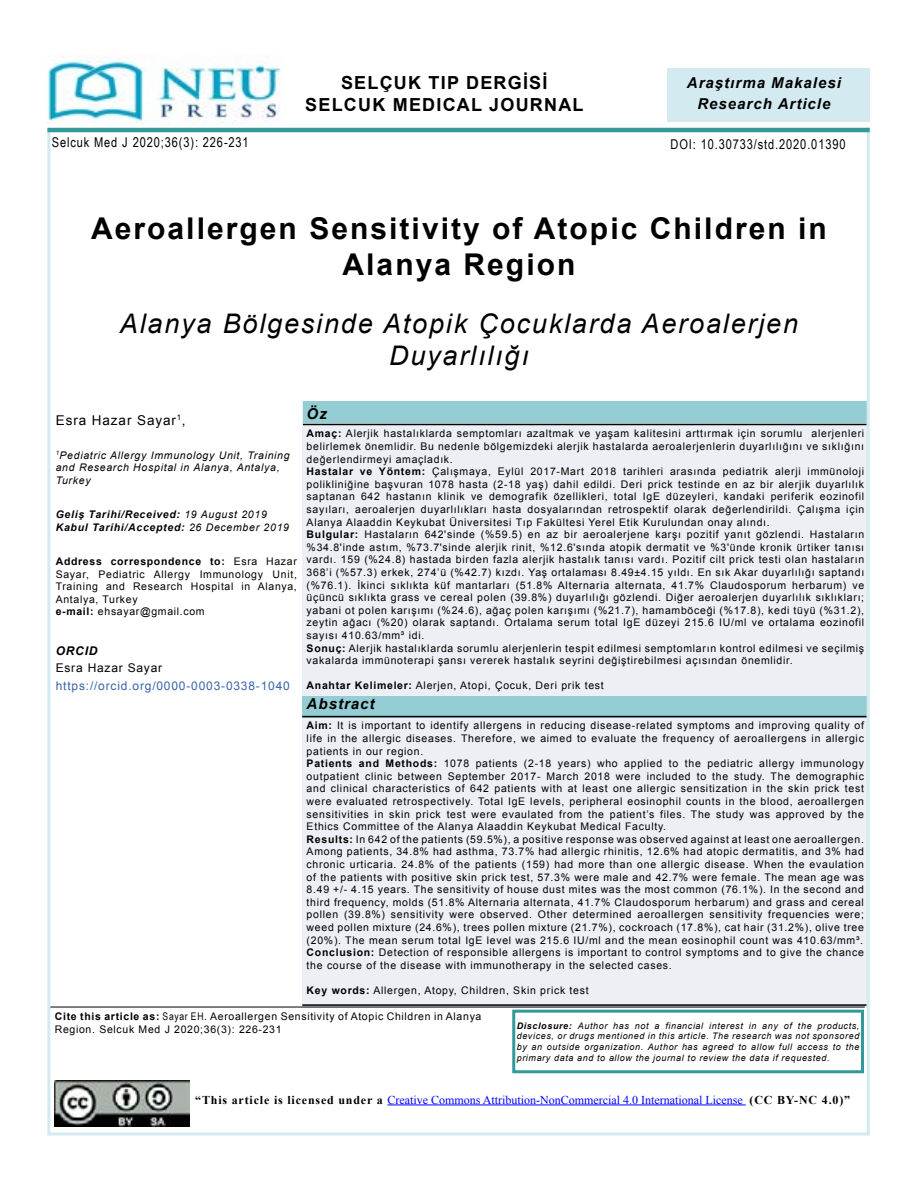
<style>
.page{position:relative;width:918px;height:1188px;background:#fff}
.page>*{position:absolute;margin:0;border:0;box-sizing:border-box;transform-origin:0 0}
.t1{font:700 30px/36px "Arial";letter-spacing:.07em;color:#000;text-align:center}
.t2{font:italic 27px/32.4px "Arial";letter-spacing:.07em;color:#000;text-align:center}
.t3{font:700 18px/21.6px "Arial";letter-spacing:.07em;color:#000;text-align:center}
.t4{font:italic 700 15px/21px "Arial";letter-spacing:.07em;color:#000;text-align:center}
.t5{font:13.5px "Arial Narrow";letter-spacing:.065em;color:#000}
.t6{font:13.5px "Arial";letter-spacing:.07em;color:#000}
.t7{font:12px "Times New Roman";color:#00f}
.t8{font:12px "Arial";letter-spacing:.07em;color:#3763ad}
.t9{font:12px "Arial";letter-spacing:.065em;color:#000}
.t10{font:italic 700 12px "Arial";letter-spacing:.065em;color:#000}
.t11{font:10.5px/12.6px "Arial";letter-spacing:.07em;color:#000}
.t12{font:italic 10.5px/12.6px "Arial";letter-spacing:.07em;color:#000}
.t13{font:italic 700 10.5px/12.6px "Arial";letter-spacing:.07em;color:#000}
.t14{font:italic 9px/10.8px "Arial";letter-spacing:.07em;color:#000;text-align:justify}
.s1{font-weight:700}
.s2{font-family:"Arial Narrow"}
.s3{font-weight:400}
.s4{font-weight:700;color:#000}
</style>
<div class="page">
<div style="left:302px;top:401px;width:565px;height:606px;background:#ecf0f4"></div>
<div style="left:303px;top:401px;width:564px;height:22px;background:#94cdd3"></div>
<hr style="left:49px;top:1007px;width:816px;height:1px;background:#000">
<hr style="left:303px;top:424px;width:564px;height:1px;background:#000">
<hr style="left:302px;top:1004px;width:565px;height:2px;background:#000">
<div style="left:302px;top:696px;width:565px;height:22px;background:#94cdd3"></div>
<hr style="left:302px;top:716px;width:565px;height:1px;background:#000">
<div style="left:512px;top:1010px;width:352px;height:63px;border:3px solid #399"></div>
<hr style="left:47px;top:130px;width:3px;height:1004px;background:#d2eaf0">
<hr style="left:47px;top:1132px;width:823px;height:4px;background:#ddeff3">
<hr style="left:867px;top:128px;width:3px;height:1007px;background:#d2eaf0">
<div style="left:668px;top:69px;width:202px;height:53px;background:#d2eaf0"></div>
<hr style="left:47px;top:128px;width:823px;height:4px;background:#399">
<img style="left:55px;top:1080px;width:135px;height:47px">
<hr style="left:387px;top:1105px;width:359px;height:1px;background:#00f">
<img style="left:47px;top:56px;width:234px;height:69px">
<h3 class="t3" style="left:305px;top:72px;width:280px">SELÇUK TIP DERGİSİ<br>SELCUK MEDICAL JOURNAL</h3>
<h3 class="t4" style="left:687px;top:73px;width:156px">Araştırma Makalesi<br>Research Article</h3>
<p class="t5" style="left:52px;top:133px;width:199px">Selcuk Med J 2020;36(3): 226-231</p>
<p class="t5" style="left:670px;top:134px;width:177px">DOI: 10.30733/std.2020.01390</p>
<h1 class="t1" style="left:91px;top:211px;width:737px">Aeroallergen Sensitivity of Atopic Children in<br>Alanya Region</h1>
<h2 class="t2" style="left:120px;top:308px;width:680px">Alanya Bölgesinde Atopik Çocuklarda Aeroalerjen<br>Duyarlılığı</h2>
<h3 class="t4" style="left:307px;top:403px;width:22px">Öz</h3>
<p class="t11" style="left:307px;top:427px;width:559px"><span class="s1">Amaç:</span> Alerjik hastalıklarda semptomları azaltmak ve yaşam kalitesini arttırmak için sorumlu alerjenleri belirlemek önemlidir. Bu nedenle bölgemizdeki alerjik hastalarda aeroalerjenlerin duyarlılığını ve sıklığını değerlendirmeyi amaçladık.<br><span class="s1">Hastalar ve Yöntem:</span> Çalışmaya, Eylül 2017-Mart 2018 tarihleri arasında pediatrik alerji immünoloji polikliniğine başvuran 1078 hasta (2-18 yaş) dahil edildi. Deri prick testinde en az bir alerjik duyarlılık saptanan 642 hastanın klinik ve demografik özellikleri, total IgE düzeyleri, kandaki periferik eozinofil sayıları, aeroalerjen duyarlılıkları hasta dosyalarından retrospektif olarak değerlendirildi. Çalışma için Alanya Alaaddin Keykubat Üniversitesi Tıp Fakültesi Yerel Etik Kurulundan onay alındı.<br><span class="s1">Bulgular:</span> Hastaların 642'sinde (%59.5) en az bir aeroalerjene karşı pozitif yanıt gözlendi. Hastaların %34.8'inde astım, %73.7'sinde alerjik rinit, %12.6'sında atopik dermatit ve %3'ünde kronik ürtiker tanısı vardı. 159 (%24.8) hastada birden fazla alerjik hastalık tanısı vardı. Pozitif cilt prick testi olan hastaların 368’i (%57.3) erkek, 274’ü (%42.7) kızdı. Yaş ortalaması 8.49±4.15 yıldı. En sık Akar duyarlılığı saptandı (%76.1). İkinci sıklıkta küf mantarları (51.8% Alternaria alternata, 41.7% Claudosporum herbarum) ve üçüncü sıklıkta grass ve cereal polen (39.8%) duyarlılığı gözlendi. Diğer aeroalerjen duyarlılık sıklıkları; yabani ot polen karışımı (%24.6), ağaç polen karışımı (%21.7), hamamböceği (%17.8), kedi tüyü (%31.2), zeytin ağacı (%20) olarak saptandı. Ortalama serum total IgE düzeyi 215.6 IU/ml ve ortalama eozinofil sayısı 410.63/mm³ idi.<br><span class="s1">Sonuç:</span> Alerjik hastalıklarda sorumlu alerjenlerin tespit edilmesi semptomların kontrol edilmesi ve seçilmiş vakalarda immünoterapi şansı vererek hastalık seyrini değiştirebilmesi açısından önemlidir.</p>
<p class="t11" style="left:307px;top:679px;width:299px"><span class="s1">Anahtar Kelimeler:</span> Alerjen, Atopi, Çocuk, Deri prik test</p>
<p class="t11" style="left:307px;top:719px;width:559px"><span class="s1">Aim:</span> It is important to identify allergens in reducing disease-related symptoms and improving quality of life in the allergic diseases. Therefore, we aimed to evaluate the frequency of aeroallergens in allergic patients in our region.<br><span class="s1">Patients and Methods:</span> 1078 patients (2-18 years) who applied to the pediatric allergy immunology outpatient clinic between September 2017- March 2018 were included to the study. The demographic and clinical characteristics of 642 patients with at least one allergic sensitization in the skin prick test were evaluated retrospectively. Total IgE levels, peripheral eosinophil counts in the blood, aeroallergen sensitivities in skin prick test were evaulated from the patient’s files. The study was approved by the Ethics Committee of the Alanya Alaaddin Keykubat Medical Faculty.<br><span class="s1">Results:</span> In 642 of the patients (59.5%), a positive response was observed against at least one aeroallergen.<br>Among patients, 34.8% had asthma, 73.7% had allergic rhinitis, 12.6% had atopic dermatitis, and 3% had chronic urticaria. 24.8% of the patients (159) had more than one allergic disease. When the evaulation of the patients with positive skin prick test, 57.3% were male and 42.7% were female. The mean age was 8.49 +/- 4.15 years. The sensitivity of house dust mites was the most common (76.1%). In the second and third frequency, molds (51.8% Alternaria alternata, 41.7% Claudosporum herbarum) and grass and cereal pollen (39.8%) sensitivity were observed. Other determined aeroallergen sensitivity frequencies were; weed pollen mixture (24.6%), trees pollen mixture (21.7%), cockroach (17.8%), cat hair (31.2%), olive tree (20%). The mean serum total IgE level was 215.6 IU/ml and the mean eosinophil count was 410.63/mm³.<br><span class="s1">Conclusion:</span> Detection of responsible allergens is important to control symptoms and to give the chance the course of the disease with immunotherapy in the selected cases.</p>
<p class="t11" style="left:307px;top:984px;width:284px"><span class="s1">Key words:</span> Allergen, Atopy, Children, Skin prick test</p>
<p class="t11" style="left:55px;top:1010px;width:428px"><span class="s1">Cite this article as:</span> <span class="s2">Sayar EH</span>. Aeroallergen Sensitivity of Atopic Children in Alanya<br>Region. Selcuk Med J 2020;36(3): 226-231</p>
<p class="t6" style="left:56px;top:411px;width:131px">Esra Hazar Sayar<sup>1</sup>,</p>
<p class="t12" style="left:56px;top:449px;width:235px"><sup>1</sup>Pediatric Allergy Immunology Unit, Training and Research Hospital in Alanya, Antalya,<br>Turkey</p>
<p class="t13" style="left:56px;top:509px;width:235px">Geliş Tarihi/Received: <span class="s3">19 August 2019<br></span>Kabul Tarihi/Accepted: <span class="s3">26 December 2019</span></p>
<p class="t11" style="left:56px;top:555px;width:243px"><span class="s1">Address correspondence to:</span> Esra Hazar Sayar, Pediatric Allergy Immunology Unit, Training and Research Hospital in Alanya, Antalya, Turkey<br><span class="s1">e-mail:</span> ehsayar@gmail.com</p>
<p class="t10" style="left:56px;top:643px;width:43px">ORCID</p>
<p class="t9" style="left:56px;top:660px;width:108px">Esra Hazar Sayar</p>
<p class="t8" style="left:56px;top:677px;width:236px">https://orcid.org/0000-0003-0338-1040</p>
<h3 class="t4" style="left:307px;top:694px;width:69px">Abstract</h3>
<p class="t14" style="left:517px;top:1020px;width:344px"><span class="s1">Disclosure:</span> Author has not a financial interest in any of the products, devices, or drugs mentioned in this article. The research was not sponsored by an outside organization. Author has agreed to allow full access to the primary data and to allow the journal to review the data if requested.</p>
<p class="t7" style="left:195px;top:1091px;width:656px"><span class="s4">“This article is licensed under a</span> Creative Commons Attribution-NonCommercial 4.0 International License <span class="s4">(CC BY-NC 4.0)”</span></p>
</div>
